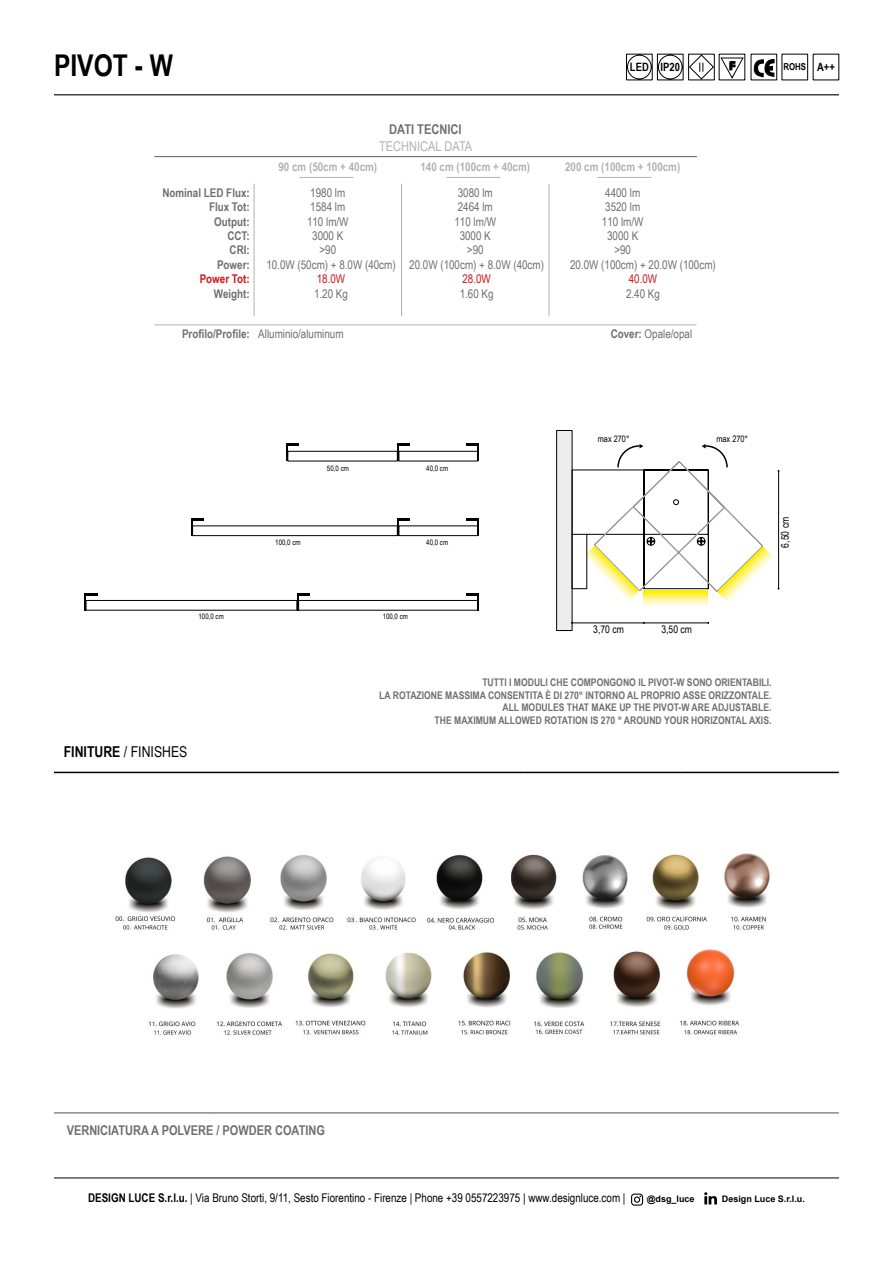
<style>
.page{position:relative;width:893px;height:1263px;background:#fff}
.page>*{position:absolute;margin:0;border:0;box-sizing:border-box;transform-origin:0 0}
.t1{font:700 30px "Arial Narrow";color:#000}
.t2{font:15px "Arial Narrow";color:#000}
.t3{font:13.5px "Arial Narrow";color:#b3b2b2}
.t4{font:700 13.5px "Arial Narrow";color:#706f6f}
.t5{font:700 13.35px "Arial Narrow";color:#706f6f}
.t6{font:12px/14.4px "Arial Narrow";color:#706f6f;text-align:center}
.t7{font:12px "Arial Narrow";color:#000}
.t8{font:700 12px/14.4px "Arial Narrow";color:#706f6f;text-align:right}
.t9{font:700 12px "Arial Narrow";color:#b3b2b2}
.t10{font:12px "Arial Narrow";color:#cd1719}
.t11{font:700 12px "Arial Narrow";color:#cd1719}
.t12{font:700 11.55px "Arial Narrow";color:#000}
.t13{font:700 10.5px/12.6px "Arial Narrow";color:#706f6f;text-align:right}
.t14{font:10.5px "Arial Narrow";color:#000}
.t15{font:700 9.6px "Arial Narrow";color:#000}
.t16{font:700 9px "Arial";color:#000}
.t17{font:9px "Arial Narrow";color:#000}
.t18{font:7.5px "Arial Narrow";color:#000}
.s1{font-size:11.55px}
.s2{font-weight:700}
</style>
<div class="page">
<svg style="left:626px;top:54px;width:213px;height:42px"></svg>
<svg style="left:631px;top:1193px;width:12px;height:12px"></svg>
<svg style="left:704px;top:1192px;width:13px;height:12px"></svg>
<hr style="left:54px;top:1177px;width:785px;height:1px;background:#000">
<hr style="left:54px;top:94px;width:785px;height:1px;background:#000">
<hr style="left:54px;top:1112px;width:157px;height:1px;background:#706f6f">
<hr style="left:211px;top:1112px;width:157px;height:1px;background:#706f6f">
<hr style="left:368px;top:1112px;width:157px;height:1px;background:#706f6f">
<hr style="left:525px;top:1112px;width:157px;height:1px;background:#706f6f">
<hr style="left:682px;top:1112px;width:157px;height:1px;background:#706f6f">
<hr style="left:54px;top:772px;width:157px;height:1px;background:#000">
<hr style="left:211px;top:772px;width:157px;height:1px;background:#000">
<hr style="left:368px;top:772px;width:157px;height:1px;background:#000">
<hr style="left:525px;top:772px;width:157px;height:1px;background:#000">
<hr style="left:682px;top:772px;width:157px;height:1px;background:#000">
<hr style="left:154px;top:156px;width:100px;height:1px;background:#706f6f">
<hr style="left:254px;top:184px;width:1px;height:132px;background:#b3b2b2">
<hr style="left:401px;top:184px;width:1px;height:132px;background:#b3b2b2">
<hr style="left:549px;top:184px;width:1px;height:132px;background:#b3b2b2">
<hr style="left:254px;top:156px;width:148px;height:1px;background:#706f6f">
<hr style="left:402px;top:156px;width:147px;height:1px;background:#706f6f">
<hr style="left:549px;top:156px;width:148px;height:1px;background:#706f6f">
<hr style="left:154px;top:324px;width:100px;height:1px;background:#b3b2b2">
<hr style="left:254px;top:324px;width:148px;height:1px;background:#b3b2b2">
<hr style="left:402px;top:324px;width:147px;height:1px;background:#b3b2b2">
<hr style="left:549px;top:324px;width:147px;height:1px;background:#b3b2b2">
<hr style="left:299px;top:177px;width:54px;height:1px;background:#b3b2b2">
<hr style="left:446px;top:177px;width:54px;height:1px;background:#b3b2b2">
<hr style="left:597px;top:177px;width:54px;height:1px;background:#b3b2b2">
<div style="left:644px;top:591px;width:64px;height:15px;background:#fffbdf"></div>
<div style="left:557px;top:430px;width:15px;height:200px;background:#ededed"></div>
<div style="left:556px;top:430px;width:16px;height:201px;border:1px solid #000"></div>
<svg style="left:572px;top:444px;width:207px;height:159px"></svg>
<hr style="left:644px;top:623px;width:64px;height:1px;background:#000">
<hr style="left:572px;top:623px;width:72px;height:1px;background:#000">
<svg style="left:287px;top:444px;width:192px;height:17px"></svg>
<svg style="left:191px;top:518px;width:288px;height:18px"></svg>
<svg style="left:85px;top:593px;width:394px;height:17px"></svg>
<img style="left:115px;top:853px;width:655px;height:182px">
<h1 class="t1" style="left:54px;top:43px;width:120px">PIVOT - W</h1>
<p class="t12" style="left:630px;top:58px;width:52px">LED IP20</p>
<p class="t15" style="left:783px;top:59px;width:53px">ROHS <span class="s1">A++</span></p>
<p class="t8" style="left:162px;top:185px;width:89px">Nominal LED Flux:<br>Flux Tot:<br>Output:<br>CCT:<br>CRI:<br>Power:</p>
<p class="t11" style="left:200px;top:270px;width:52px">Power Tot:</p>
<p class="t8" style="left:214px;top:286px;width:37px">Weight:</p>
<p class="t4" style="left:389px;top:119px;width:74px">DATI TECNICI</p>
<p class="t3" style="left:379px;top:136px;width:95px">TECHNICAL DATA</p>
<p class="t9" style="left:278px;top:158px;width:100px">90 cm (50cm + 40cm)</p>
<p class="t9" style="left:420px;top:158px;width:111px">140 cm (100cm + 40cm)</p>
<p class="t9" style="left:565px;top:158px;width:117px">200 cm (100cm + 100cm)</p>
<p class="t6" style="left:266px;top:185px;width:131px">1980 lm<br>1584 lm<br>110 lm/W<br>3000 K<br>&gt;90<br>10.0W (50cm) + 8.0W (40cm)</p>
<p class="t10" style="left:317px;top:270px;width:30px">18.0W</p>
<p class="t6" style="left:314px;top:286px;width:35px">1.20 Kg</p>
<p class="t6" style="left:409px;top:185px;width:136px">3080 lm<br>2464 lm<br>110 lm/W<br>3000 K<br>&gt;90<br>20.0W (100cm) + 8.0W (40cm)</p>
<p class="t10" style="left:462px;top:270px;width:30px">28.0W</p>
<p class="t6" style="left:460px;top:286px;width:35px">1.60 Kg</p>
<p class="t6" style="left:605px;top:185px;width:37px">4400 lm</p>
<p class="t6" style="left:605px;top:199px;width:37px">3520 lm</p>
<p class="t6" style="left:602px;top:214px;width:43px">110 lm/W</p>
<p class="t6" style="left:607px;top:228px;width:33px">3000 K</p>
<p class="t6" style="left:614px;top:243px;width:18px">&gt;90</p>
<p class="t6" style="left:570px;top:257px;width:147px">20.0W (100cm) + 20.0W (100cm)</p>
<p class="t10" style="left:629px;top:270px;width:30px">40.0W</p>
<p class="t6" style="left:626px;top:286px;width:35px">2.40 Kg</p>
<p class="t6" style="left:182px;top:326px;width:163px"><span class="s2">Profilo/Profile:</span> Alluminio/aluminum</p>
<p class="t6" style="left:611px;top:326px;width:83px"><span class="s2">Cover:</span> Opale/opal</p>
<p class="t18" style="left:199px;top:611px;width:27px">100,0 cm</p>
<p class="t2" style="left:64px;top:741px;width:125px"><span class="s2">FINITURE</span> / FINISHES</p>
<p class="t18" style="left:327px;top:463px;width:23px">50,0 cm</p>
<p class="t18" style="left:275px;top:537px;width:27px">100,0 cm</p>
<p class="t18" style="left:426px;top:463px;width:23px">40,0 cm</p>
<p class="t18" style="left:426px;top:537px;width:23px">40,0 cm</p>
<p class="t17" style="left:598px;top:432px;width:33px">max 270°</p>
<p class="t17" style="left:716px;top:432px;width:33px">max 270°</p>
<p class="t14" style="left:777px;top:548px;width:32px;rotate:-90deg">6,50 cm</p>
<p class="t18" style="left:383px;top:611px;width:27px">100,0 cm</p>
<p class="t14" style="left:593px;top:621px;width:32px">3,70 cm</p>
<p class="t14" style="left:661px;top:621px;width:32px">3,50 cm</p>
<p class="t13" style="left:379px;top:675px;width:394px">TUTTI I MODULI CHE COMPONGONO IL PIVOT-W SONO ORIENTABILI.<br>LA ROTAZIONE MASSIMA CONSENTITA È DI 270° INTORNO AL PROPRIO ASSE ORIZZONTALE.<br>ALL MODULES THAT MAKE UP THE PIVOT-W ARE ADJUSTABLE.<br>THE MAXIMUM ALLOWED ROTATION IS 270 ° AROUND YOUR HORIZONTAL AXIS.</p>
<p class="t5" style="left:67px;top:1120px;width:260px">VERNICIATURA A POLVERE / POWDER COATING</p>
<p class="t7" style="left:88px;top:1189px;width:539px"><span class="s2">DESIGN LUCE S.r.l.u.</span> | Via Bruno Storti, 9/11, Sesto Fiorentino - Firenze | Phone +39 0557223975 | www.designluce.com |</p>
<p class="t16" style="left:647px;top:1193px;width:49px">@dsg_luce</p>
<p class="t16" style="left:722px;top:1192px;width:85px">Design Luce S.r.l.u.</p>
</div>
